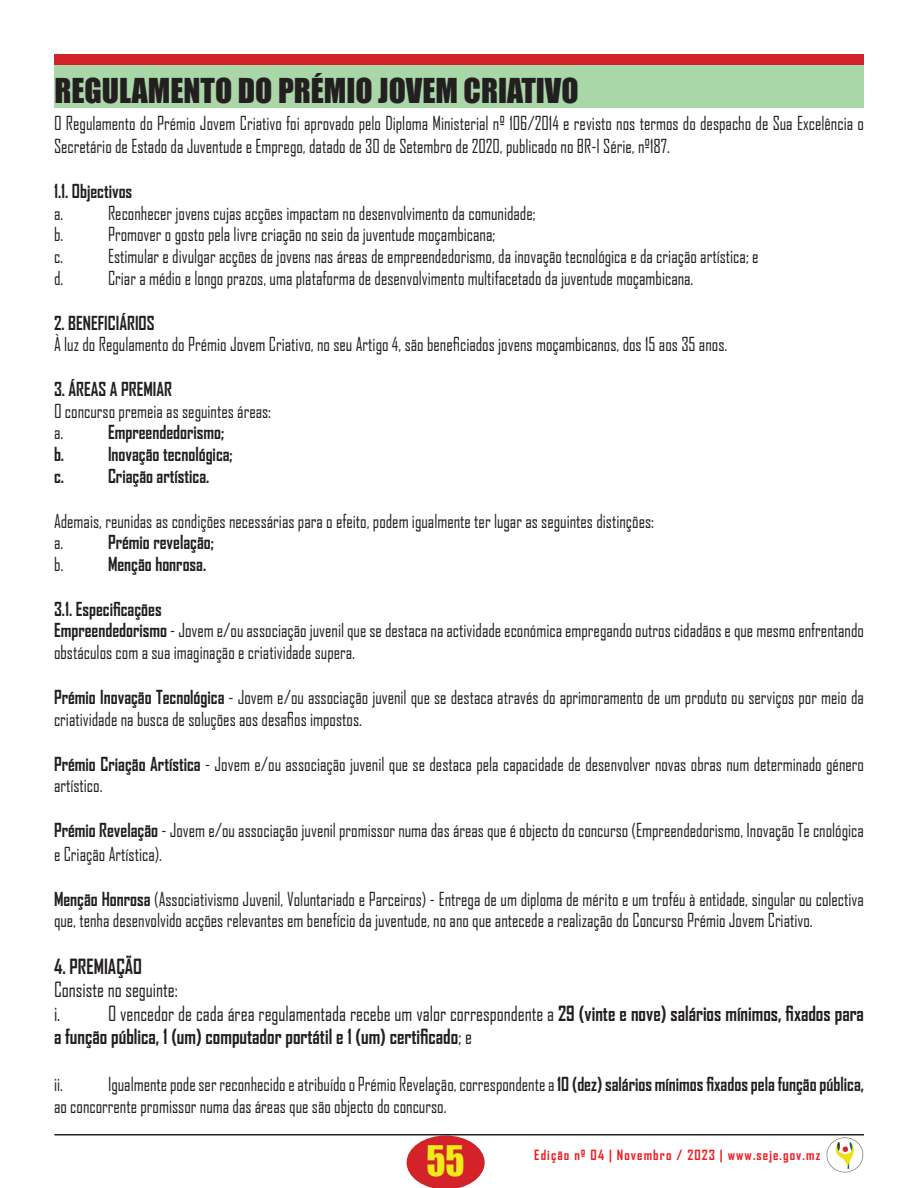
<style>
.page{position:relative;width:918px;height:1188px;background:#fff}
.page>*{position:absolute;margin:0;border:0;box-sizing:border-box;transform-origin:0 0}
.t1{font:38.7px "Impact";color:#f2eb19;scale:.92 1}
.t2{font:31.5px "Impact";color:#231f20}
.t3{font:700 20.1px/23.4px "Agency FB";color:#231f20;scale:.92 1}
.t4{font:18.6px/21.6px "Agency FB";color:#231f20;scale:.92 1}
.t5{font:700 18.6px/21.6px "Agency FB";color:#231f20;scale:.92 1}
.t6{font:700 13.5px "Agency FB";letter-spacing:.08em;color:#ed2026}
.s1{font-weight:700}
.s2{font-weight:400}
</style>
<div class="page">
<hr style="left:0;top:587px;width:1px;height:601px;background:#58baa5">
<div style="left:54px;top:65px;width:810px;height:43px;background:#aad7a7"></div>
<div style="left:54px;top:54px;width:810px;height:11px;background:#d3222a"></div>
<svg style="left:407px;top:1136px;width:78px;height:52px"></svg>
<hr style="left:54px;top:1134px;width:810px;height:2px;background:#231f20">
<img style="left:826px;top:1137px;width:38px;height:35px">
<h2 class="t2" style="left:54px;top:66px;width:526px">REGULAMENTO DO PRÉMIO JOVEM CRIATIVO</h2>
<p class="t4" style="left:54px;top:111px;width:882px;line-height:23.4px">O Regulamento do Prémio Jovem Criativo foi aprovado pelo Diploma Ministerial nº 106/2014 e revisto nos termos do despacho de Sua Excelência o<br>Secretário de Estado da Juventude e Emprego, datado de 30 de Setembro de 2020, publicado no BR-I Série, nº187.</p>
<p class="t5" style="left:54px;top:180px;width:87px">1.1. Objectivos</p>
<p class="t4" style="left:54px;top:202px;width:12px">a.</p>
<p class="t4" style="left:108px;top:202px;width:466px">Reconhecer jovens cujas acções impactam no desenvolvimento da comunidade;</p>
<p class="t4" style="left:54px;top:223px;width:12px">b.</p>
<p class="t4" style="left:108px;top:223px;width:422px">Promover o gosto pela livre criação no seio da juventude moçambicana;</p>
<p class="t4" style="left:54px;top:245px;width:11px">c.</p>
<p class="t4" style="left:108px;top:245px;width:709px">Estimular e divulgar acções de jovens nas áreas de empreendedorismo, da inovação tecnológica e da criação artística; e</p>
<p class="t4" style="left:54px;top:267px;width:12px">d.</p>
<p class="t4" style="left:108px;top:267px;width:638px">Criar a médio e longo prazos, uma plataforma de desenvolvimento multifacetado da juventude moçambicana.</p>
<p class="t5" style="left:54px;top:311px;width:111px">2. BENEFICIÁRIOS</p>
<p class="t4" style="left:54px;top:333px;width:733px">À luz do Regulamento do Prémio Jovem Criativo, no seu Artigo 4, são beneficiados jovens moçambicanos, dos 15 aos 35 anos.</p>
<p class="t5" style="left:54px;top:378px;width:130px">3. ÁREAS A PREMIAR</p>
<p class="t4" style="left:54px;top:400px;width:238px">O concurso premeia as seguintes áreas: a.</p>
<p class="t5" style="left:54px;top:421px;width:196px;text-indent:54px">Empreendedorismo; b. Inovação tecnológica; c. Criação artística.</p>
<p class="t4" style="left:54px;top:509px;width:654px">Ademais, reunidas as condições necessárias para o efeito, podem igualmente ter lugar as seguintes distinções: a.</p>
<p class="t5" style="left:108px;top:531px;width:117px">Prémio revelação;</p>
<p class="t4" style="left:54px;top:553px;width:12px">b.</p>
<p class="t5" style="left:108px;top:553px;width:108px">Menção honrosa.</p>
<p class="t4" style="left:54px;top:598px;width:882px"><span class="s1">3.1. Especificações<br>Empreendedorismo</span> - Jovem e/ou associação juvenil que se destaca na actividade económica empregando outros cidadãos e que mesmo enfrentando obstáculos com a sua imaginação e criatividade supera.</p>
<p class="t4" style="left:54px;top:686px;width:882px"><span class="s1">Prémio Inovação Tecnológica</span> - Jovem e/ou associação juvenil que se destaca através do aprimoramento de um produto ou serviços por meio da criatividade na busca de soluções aos desafios impostos.</p>
<p class="t4" style="left:54px;top:752px;width:882px"><span class="s1">Prémio Criação Artística</span> - Jovem e/ou associação juvenil que se destaca pela capacidade de desenvolver novas obras num determinado género artístico.</p>
<p class="t4" style="left:54px;top:818px;width:882px;line-height:23.4px"><span class="s1">Prémio Revelação</span> - Jovem e/ou associação juvenil promissor numa das áreas que é objecto do concurso (Empreendedorismo, Inovação Te cnológica e Criação Artística).</p>
<p class="t4" style="left:54px;top:887px;width:882px"><span class="s1">Menção Honrosa</span> (Associativismo Juvenil, Voluntariado e Parceiros) - Entrega de um diploma de mérito e um troféu à entidade, singular ou colectiva que, tenha desenvolvido acções relevantes em benefício da juventude, no ano que antecede a realização do Concurso Prémio Jovem Criativo.</p>
<p class="t3" style="left:54px;top:954px;width:97px">4. PREMIAÇÃO</p>
<p class="t3" style="left:54px;top:978px;width:882px"><span class="s2">Consiste no seguinte:<br>i. O vencedor de cada área regulamentada recebe um valor correspondente a</span> 29 (vinte e nove) salários mínimos, fixados para a função pública, 1 (um) computador portátil e 1 (um) certificado<span class="s2">; e</span></p>
<p class="t4" style="left:54px;top:1073px;width:11px">ii.</p>
<p class="t4" style="left:54px;top:1073px;width:882px;text-indent:54px">Igualmente pode ser reconhecido e atribuído o Prémio Revelação, correspondente a <span class="s1">10 (dez) salários mínimos fixados pela função pública, </span>ao concorrente promissor numa das áreas que são objecto do concurso.</p>
<h1 class="t1" style="left:427px;top:1131px;width:43px">55</h1>
<p class="t6" style="left:534px;top:1147px;width:288px">Edição nº 04 | Novembro / 2023 | www.seje.gov.mz</p>
</div>
